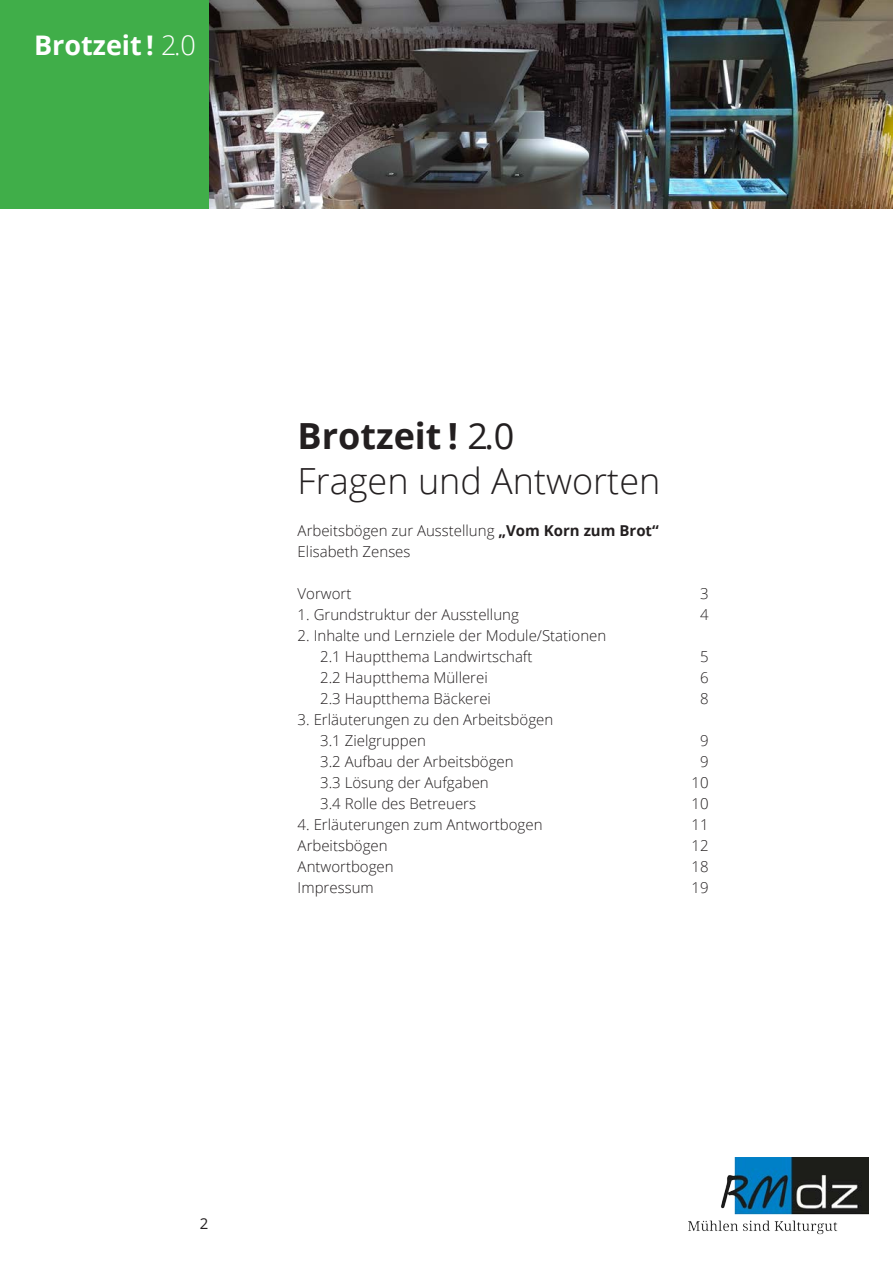
<style>
.page{position:relative;width:893px;height:1263px;background:#fff}
.page>*{position:absolute;margin:0;border:0;box-sizing:border-box;transform-origin:0 0}
.t1{font:300 36px/45px "Open Sans";color:#231f20}
.t2{font:700 27px "Open Sans";color:#fff}
.t3{font:300 15px/21px "Open Sans";color:#231f20}
.t4{font:15px "Open Sans";color:#231f20}
.s1{font-weight:300}
.s2{font-weight:700}
.s3{font-weight:400}
</style>
<div class="page">
<img style="left:688px;top:1157px;width:181px;height:78px">
<img style="left:208px;top:0;width:685px;height:208px">
<div style="left:0;top:0;width:208px;height:208px;background:#40ae49"></div>
<h2 class="t2" style="left:34px;top:26px;width:163px">Brotzeit ! <span class="s1">2.0</span></h2>
<h1 class="t1" style="left:298px;top:412px;width:364px"><span class="s2">Brotzeit !</span> <span class="s3">2.0<br></span>Fragen und Antworten</h1>
<p class="t3" style="left:298px;top:519px;width:363px">Arbeitsbögen zur Ausstellung <span class="s2">„Vom Korn zum Brot“<br></span>Elisabeth Zenses</p>
<p class="t3" style="left:298px;top:582px;width:55px">Vorwort</p>
<p class="t3" style="left:700px;top:582px;width:10px">3</p>
<p class="t3" style="left:298px;top:603px;width:223px">1. Grundstruktur der Ausstellung</p>
<p class="t3" style="left:700px;top:603px;width:10px">4</p>
<p class="t3" style="left:320px;top:624px;width:288px;text-indent:-22px">2. Inhalte und Lernziele der Module/Stationen<br>2.1 Hauptthema Landwirtschaft</p>
<p class="t3" style="left:700px;top:645px;width:10px">5</p>
<p class="t3" style="left:320px;top:666px;width:169px">2.2 Hauptthema Müllerei</p>
<p class="t3" style="left:700px;top:666px;width:10px">6</p>
<p class="t3" style="left:320px;top:687px;width:172px">2.3 Hauptthema Bäckerei</p>
<p class="t3" style="left:700px;top:687px;width:10px">8</p>
<p class="t3" style="left:320px;top:708px;width:235px;text-indent:-22px">3. Erläuterungen zu den Arbeitsbögen<br>3.1 Zielgruppen</p>
<p class="t3" style="left:700px;top:729px;width:10px">9</p>
<p class="t3" style="left:320px;top:750px;width:195px">3.2 Aufbau der Arbeitsbögen</p>
<p class="t3" style="left:700px;top:750px;width:10px">9</p>
<p class="t3" style="left:320px;top:771px;width:170px">3.3 Lösung der Aufgaben</p>
<p class="t3" style="left:692px;top:771px;width:19px">10</p>
<p class="t3" style="left:320px;top:792px;width:157px">3.4 Rolle des Betreuers</p>
<p class="t3" style="left:692px;top:792px;width:19px">10</p>
<p class="t3" style="left:298px;top:813px;width:246px">4. Erläuterungen zum Antwortbogen</p>
<p class="t3" style="left:692px;top:813px;width:19px">11</p>
<p class="t3" style="left:298px;top:834px;width:92px">Arbeitsbögen</p>
<p class="t3" style="left:692px;top:834px;width:19px">12</p>
<p class="t3" style="left:298px;top:855px;width:98px">Antwortbogen</p>
<p class="t3" style="left:692px;top:855px;width:19px">18</p>
<p class="t3" style="left:298px;top:876px;width:78px">Impressum</p>
<p class="t3" style="left:692px;top:876px;width:19px">19</p>
<p class="t4" style="left:200px;top:1213px;width:10px">2</p>
</div>
